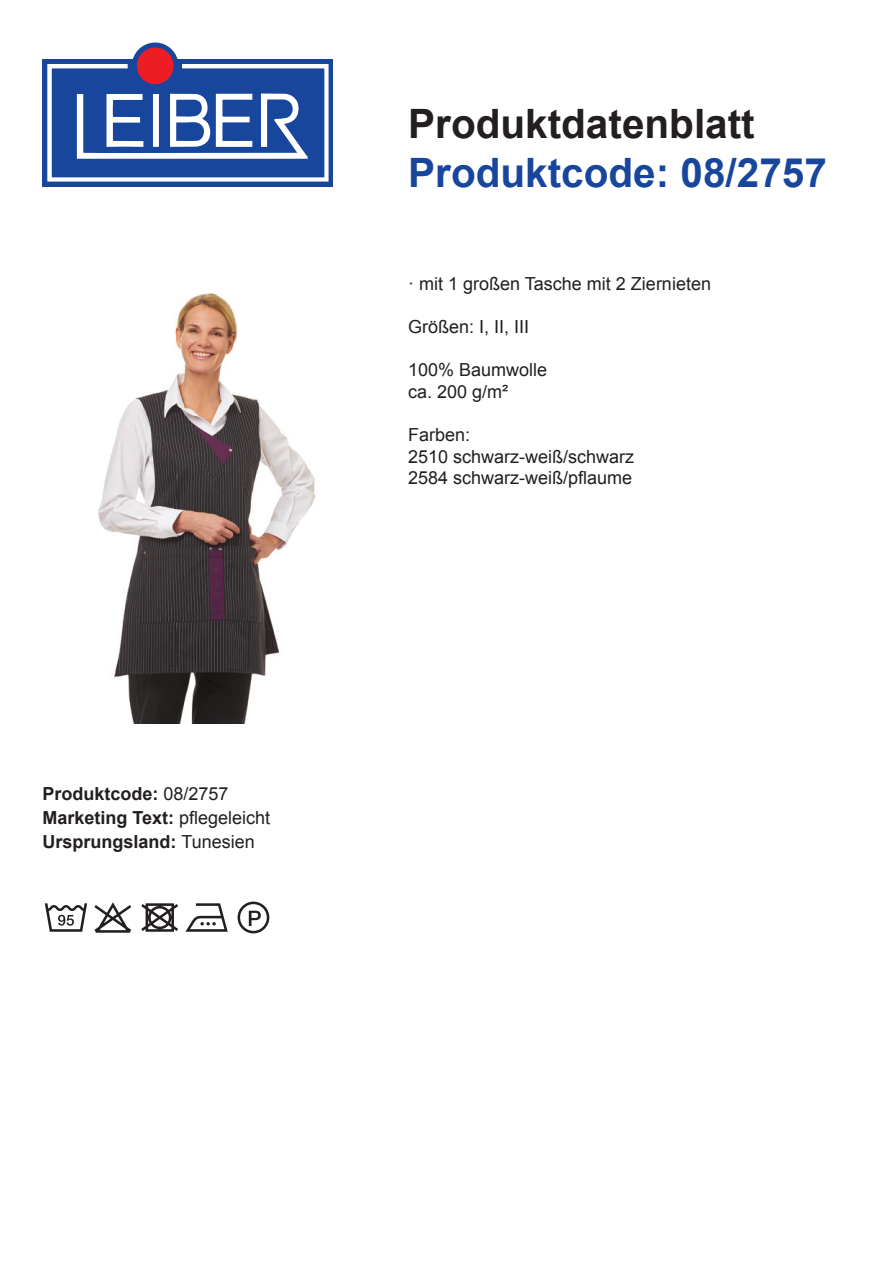
<style>
.page{position:relative;width:893px;height:1263px;background:#fff}
.page>*{position:absolute;margin:0;border:0;box-sizing:border-box;transform-origin:0 0}
.t1{font:700 40.5px "Arial";color:#18469d}
.t2{font:700 40.5px "Arial";color:#231f20}
.t3{font:18px/21.6px "Arial";color:#231f20}
.t4{font:700 18px/24px "Arial";color:#231f20}
.s1{font-weight:400}
</style>
<div class="page">
<div style="left:43px;top:59px;width:290px;height:127px;background:#18469d"></div>
<svg style="left:47px;top:64px;width:282px;height:118px"></svg>
<svg style="left:132px;top:43px;width:47px;height:46px"></svg>
<div style="left:138px;top:48px;width:35px;height:36px;background:#ee1d23;border-radius:50%"></div>
<div style="left:137px;top:48px;width:37px;height:36px;border:1px solid #ee1d23;border-radius:50%"></div>
<img style="left:98px;top:293px;width:218px;height:430px">
<svg style="left:45px;top:903px;width:42px;height:29px"></svg>
<svg style="left:94px;top:902px;width:37px;height:31px"></svg>
<svg style="left:141px;top:903px;width:37px;height:29px"></svg>
<svg style="left:185px;top:903px;width:43px;height:29px"></svg>
<svg style="left:238px;top:901px;width:31px;height:32px"></svg>
<p class="t4" style="left:43px;top:782px;width:229px">Produktcode: <span class="s1">08/2757<br></span>Marketing Text: <span class="s1">pflegeleicht<br></span>Ursprungsland: <span class="s1">Tunesien</span></p>
<h1 class="t2" style="left:408px;top:97px;width:348px">Produktdatenblatt</h1>
<h1 class="t1" style="left:408px;top:146px;width:420px">Produktcode: 08/2757</h1>
<p class="t3" style="left:408px;top:273px;width:304px">· mit 1 großen Tasche mit 2 Ziernieten</p>
<p class="t3" style="left:408px;top:316px;width:123px">Größen: I, II, III</p>
<p class="t3" style="left:408px;top:359px;width:141px">100% Baumwolle ca. 200 g/m²</p>
<p class="t3" style="left:408px;top:424px;width:228px">Farben:<br>2510 schwarz-weiß/schwarz<br>2584 schwarz-weiß/pflaume</p>
</div>
